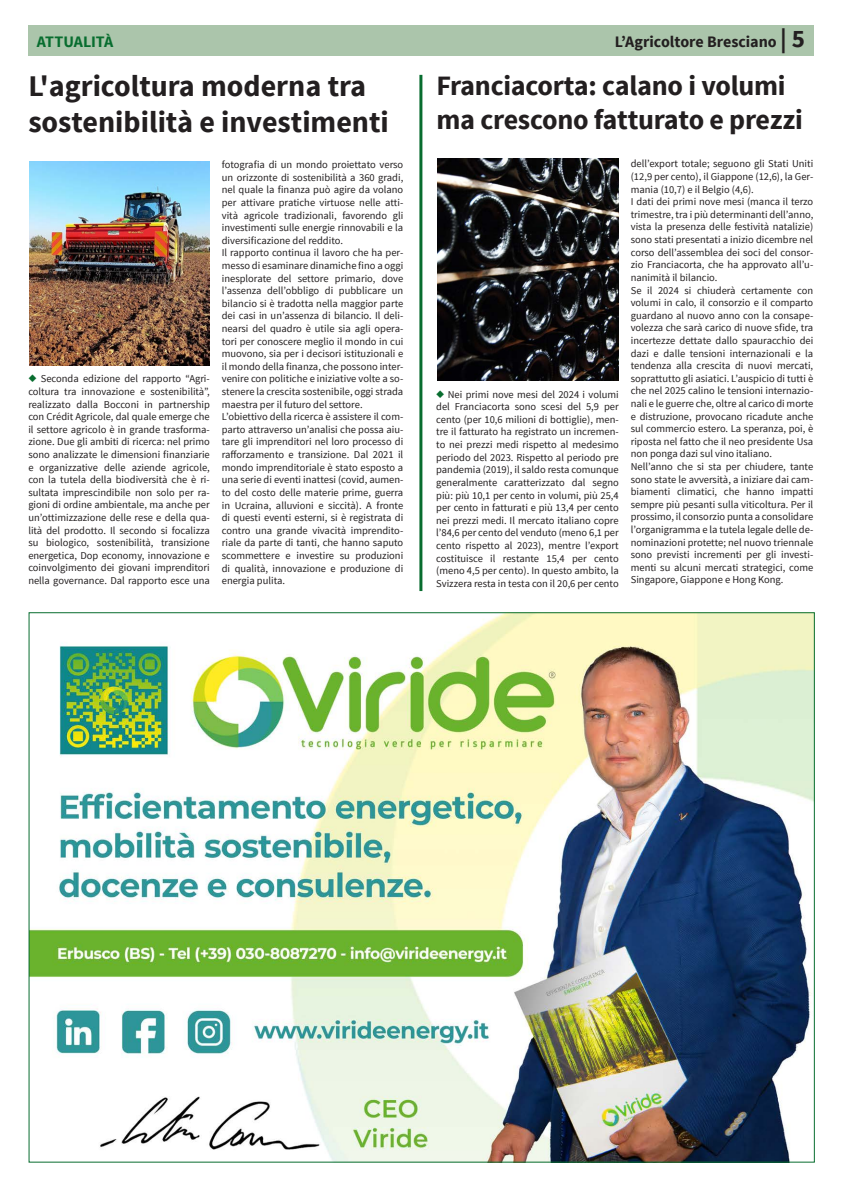
<style>
.page{position:relative;width:842px;height:1191px;background:#fff}
.page>*{position:absolute;margin:0;border:0;box-sizing:border-box;transform-origin:0 0}
.TITOLI_articoli_BIG{font:700 30px/36px "Source Sans Pro";color:#231f20}
.TITOLI_articoli_BIG-2{font:700 28px/33.6px "Source Sans Pro";letter-spacing:-.01em;color:#231f20}
.t1{font:700 16px "Source Sans Pro";letter-spacing:-.005em;color:#231f20}
.t2{font:700 16px "Source Sans Pro";letter-spacing:-.01em;color:#086d2f}
.Testo_lungo{font:10.5px/12.6px "Source Sans Pro";color:#231f20;text-align:justify}
.s1{font-size:25px}
.s2{color:#086d2f}
</style>
<div class="page">
<div style="left:28px;top:26px;width:786px;height:30px;background:#abc5ab"></div>
<img style="left:29px;top:162px;width:181px;height:203px">
<img style="left:437px;top:159px;width:181px;height:222px">
<hr style="left:419px;top:75px;width:3px;height:516px;background:#086d2f">
<img style="left:31px;top:614px;width:782px;height:546px">
<p class="t2" style="left:37px;top:32px;width:78px">ATTUALITÀ</p>
<p class="t1" style="left:615px;top:32px;width:192px">L’Agricoltore Bresciano <span class="s1">| 5</span></p>
<p class="TITOLI_articoli_BIG" style="left:28px;top:69px;width:362px">L'agricoltura moderna tra sostenibilità e investimenti</p>
<p class="Testo_lungo" style="left:28px;top:373px;width:183px"><span class="s2">◆</span> Seconda edizione del rapporto “Agri&shy;coltura tra innovazione e sostenibilità”, realizzato dalla Bocconi in partnership con Crédit Agricole, dal quale emerge che il settore agricolo è in grande trasforma&shy;zione. Due gli ambiti di ricerca: nel primo sono analizzate le dimensioni finanziarie e organizzative delle aziende agricole, con la tutela della biodiversità che è ri&shy;sultata imprescindibile non solo per ra&shy;gioni di ordine ambientale, ma anche per un’ottimizzazione delle rese e della qua&shy;lità del prodotto. Il secondo si focalizza su biologico, sostenibilità, transizione energetica, Dop economy, innovazione e coinvolgimento dei giovani imprenditori nella governance. Dal rapporto esce una</p>
<p class="Testo_lungo" style="left:222px;top:159px;width:183px">fotografia di un mondo proiettato verso un orizzonte di sostenibilità a 360 gradi, nel quale la finanza può agire da volano per attivare pratiche virtuose nelle atti&shy;vità agricole tradizionali, favorendo gli investimenti sulle energie rinnovabili e la diversificazione del reddito.</p>
<p class="Testo_lungo" style="left:222px;top:247px;width:183px">Il rapporto continua il lavoro che ha per&shy;messo di esaminare dinamiche fino a oggi inesplorate del settore primario, dove l’assenza dell’obbligo di pubblicare un bilancio si è tradotta nella maggior parte dei casi in un’assenza di bilancio. Il deli&shy;nearsi del quadro è utile sia agli opera&shy;tori per conoscere meglio il mondo in cui muovono, sia per i decisori istituzionali e il mondo della finanza, che possono inter&shy;venire con politiche e iniziative volte a so&shy;stenere la crescita sostenibile, oggi strada maestra per il futuro del settore.</p>
<p class="Testo_lungo" style="left:222px;top:411px;width:183px">L’obiettivo della ricerca è assistere il com&shy;parto attraverso un’analisi che possa aiu&shy;tare gli imprenditori nel loro processo di rafforzamento e transizione. Dal 2021 il mondo imprenditoriale è stato esposto a una serie di eventi inattesi (covid, aumen&shy;to del costo delle materie prime, guerra in Ucraina, alluvioni e siccità). A fronte di questi eventi esterni, si è registrata di contro una grande vivacità imprendito&shy;riale da parte di tanti, che hanno saputo scommettere e investire su produzioni di qualità, innovazione e produzione di energia pulita.</p>
<p class="TITOLI_articoli_BIG-2" style="left:436px;top:70px;width:368px">Franciacorta: calano i volumi ma crescono fatturato e prezzi</p>
<p class="Testo_lungo" style="left:436px;top:388px;width:184px"><span class="s2">◆</span> Nei primi nove mesi del 2024 i volumi del Franciacorta sono scesi del 5,9 per cento (per 10,6 milioni di bottiglie), men&shy;tre il fatturato ha registrato un incremen&shy;to nei prezzi medi rispetto al medesimo periodo del 2023. Rispetto al periodo pre pandemia (2019), il saldo resta comunque generalmente caratterizzato dal segno più: più 10,1 per cento in volumi, più 25,4 per cento in fatturati e più 13,4 per cento nei prezzi medi. Il mercato italiano copre l’84,6 per cento del venduto (meno 6,1 per cento rispetto al 2023), mentre l’export costituisce il restante 15,4 per cento (meno 4,5 per cento). In questo ambito, la Svizzera resta in testa con il 20,6 per cento</p>
<p class="Testo_lungo" style="left:631px;top:158px;width:184px">dell’export totale; seguono gli Stati Uniti (12,9 per cento), il Giappone (12,6), la Ger&shy;mania (10,7) e il Belgio (4,6).</p>
<p class="Testo_lungo" style="left:631px;top:196px;width:184px">I dati dei primi nove mesi (manca il terzo trimestre, tra i più determinanti dell’anno, vista la presenza delle festività natalizie) sono stati presentati a inizio dicembre nel corso dell’assemblea dei soci del consor&shy;zio Franciacorta, che ha approvato all’u&shy;nanimità il bilancio.</p>
<p class="Testo_lungo" style="left:631px;top:284px;width:184px">Se il 2024 si chiuderà certamente con volumi in calo, il consorzio e il comparto guardano al nuovo anno con la consape&shy;volezza che sarà carico di nuove sfide, tra incertezze dettate dallo spauracchio dei dazi e dalle tensioni internazionali e la tendenza alla crescita di nuovi mercati, soprattutto gli asiatici. L’auspicio di tutti è che nel 2025 calino le tensioni internazio&shy;nali e le guerre che, oltre al carico di morte e distruzione, provocano ricadute anche sul commercio estero. La speranza, poi, è riposta nel fatto che il neo presidente Usa non ponga dazi sul vino italiano.</p>
<p class="Testo_lungo" style="left:631px;top:460px;width:184px">Nell’anno che si sta per chiudere, tante sono state le avversità, a iniziare dai cam&shy;biamenti climatici, che hanno impatti sempre più pesanti sulla viticoltura. Per il prossimo, il consorzio punta a consolidare l’organigramma e la tutela legale delle de&shy;nominazioni protette; nel nuovo triennale sono previsti incrementi per gli investi&shy;menti su alcuni mercati strategici, come Singapore, Giappone e Hong Kong.</p>
</div>
